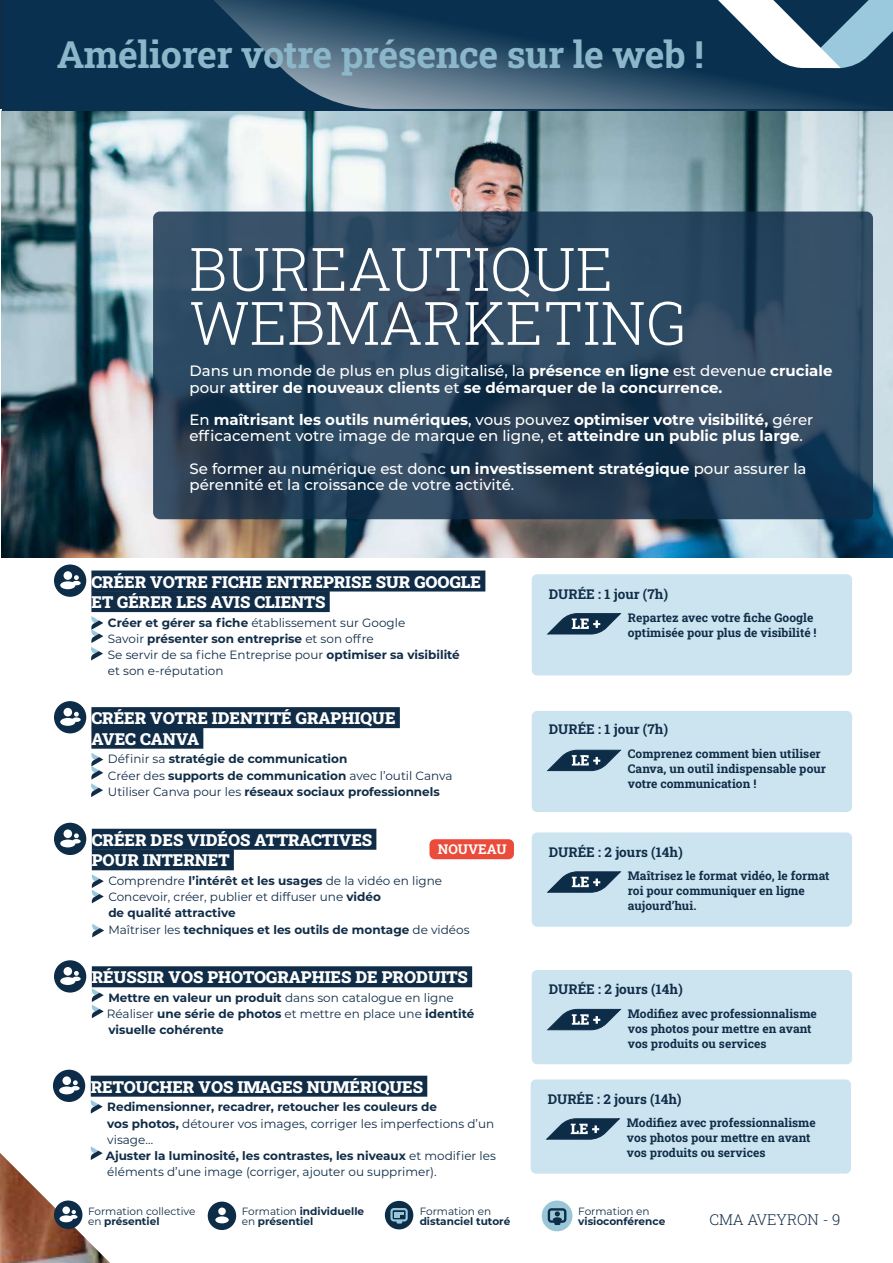
<style>
.page{position:relative;width:893px;height:1263px;background:#fff}
.page>*{position:absolute;margin:0;border:0;box-sizing:border-box;transform-origin:0 0}
.t1{font:300 60px/54px "Roboto Slab";color:#fff}
.t2{font:700 37.5px "Roboto Slab";letter-spacing:-.01em;color:#8cb7ca}
.t3{font:900 16.5px/20.5px "Roboto Slab";color:#fff}
.t4{font:700 15px/16.2px "Montserrat";color:#fff}
.t5{font:500 15px/16.2px "Montserrat";color:#fff}
.t6{font:300 15px "Roboto Slab";color:#102c47}
.t7{font:700 13.5px "Roboto Slab";color:#102c47}
.t8{font:700 13.5px "Roboto Slab";color:#fff}
.t9{font:12px/16.2px "Montserrat";color:#102c47}
.t10{font:700 12px/15px "Roboto Slab";color:#102c47}
.t11{font:700 12px/16.2px "Montserrat";color:#102c47}
.t12{font:700 10.5px/10.5px "Montserrat";color:#102c47}
.t13{font:10.5px/10.5px "Montserrat";color:#102c47}
.s1{font-weight:500}
.s2{font-weight:700}
.s3{font-weight:400}
</style>
<div class="page">
<img style="left:1px;top:110px;width:892px;height:447px">
<div style="left:2px;top:0;width:891px;height:110px;background:#09314f"></div>
<img style="left:0;top:1153px;width:110px;height:110px">
<hr style="left:0;top:0;width:1px;height:109px;background:#102c47">
<svg style="left:214px;top:0;width:643px;height:109px"></svg>
<svg style="left:688px;top:0;width:205px;height:68px"></svg>
<svg style="left:153px;top:212px;width:720px;height:307px;background:#2b455d"></svg>
<div style="left:91px;top:570px;width:394px;height:21px;background:#102c47"></div>
<div style="left:91px;top:591px;width:239px;height:21px;background:#102c47"></div>
<svg style="left:91px;top:616px;width:12px;height:44px"></svg>
<div style="left:532px;top:574px;width:320px;height:101px;background:#cbe4f0;border-radius:5px"></div>
<svg style="left:548px;top:614px;width:72px;height:20px"></svg>
<div style="left:55px;top:565px;width:31px;height:31px;background:#0d2c47;border-radius:50%"></div>
<div style="left:54px;top:564px;width:32px;height:33px;border:2px solid #0d2c47;border-radius:50%"></div>
<div style="left:60px;top:581px;width:15px;height:8px;background:#fff;border-radius:50%"></div>
<div style="left:64px;top:571px;width:8px;height:9px;background:#fff;border-radius:50%"></div>
<svg style="left:72px;top:575px;width:9px;height:10px"></svg>
<div style="left:91px;top:707px;width:309px;height:21px;background:#102c47"></div>
<div style="left:91px;top:728px;width:112px;height:21px;background:#102c47"></div>
<svg style="left:91px;top:753px;width:12px;height:44px"></svg>
<div style="left:532px;top:711px;width:320px;height:101px;background:#cbe4f0;border-radius:5px"></div>
<svg style="left:548px;top:750px;width:72px;height:21px"></svg>
<div style="left:55px;top:702px;width:31px;height:31px;background:#0d2c47;border-radius:50%"></div>
<div style="left:54px;top:701px;width:32px;height:32px;border:2px solid #0d2c47;border-radius:50%"></div>
<div style="left:60px;top:718px;width:15px;height:8px;background:#fff;border-radius:50%"></div>
<div style="left:64px;top:708px;width:8px;height:8px;background:#fff;border-radius:50%"></div>
<div style="left:72px;top:717px;width:9px;height:5px;background:#fff;border-radius:50%"></div>
<svg style="left:74px;top:712px;width:5px;height:5px"></svg>
<div style="left:92px;top:966px;width:380px;height:21px;background:#102c47"></div>
<svg style="left:92px;top:988px;width:12px;height:30px"></svg>
<div style="left:532px;top:970px;width:320px;height:94px;background:#cbe4f0;border-radius:5px"></div>
<svg style="left:548px;top:1009px;width:72px;height:21px"></svg>
<div style="left:55px;top:961px;width:31px;height:31px;background:#0d2c47;border-radius:50%"></div>
<div style="left:54px;top:960px;width:32px;height:32px;border:2px solid #0d2c47;border-radius:50%"></div>
<div style="left:60px;top:977px;width:15px;height:8px;background:#fff;border-radius:50%"></div>
<div style="left:64px;top:967px;width:8px;height:8px;background:#fff;border-radius:50%"></div>
<svg style="left:72px;top:971px;width:9px;height:10px"></svg>
<div style="left:91px;top:1076px;width:336px;height:21px;background:#102c47"></div>
<svg style="left:91px;top:1100px;width:12px;height:13px"></svg>
<svg style="left:91px;top:1146px;width:12px;height:14px"></svg>
<div style="left:531px;top:1079px;width:320px;height:95px;background:#cbe4f0;border-radius:5px"></div>
<svg style="left:547px;top:1119px;width:72px;height:20px"></svg>
<div style="left:54px;top:1070px;width:30px;height:31px;background:#0d2c47;border-radius:50%"></div>
<div style="left:53px;top:1070px;width:32px;height:32px;border:2px solid #0d2c47;border-radius:50%"></div>
<div style="left:59px;top:1086px;width:15px;height:8px;background:#fff;border-radius:50%"></div>
<div style="left:62px;top:1076px;width:9px;height:9px;background:#fff;border-radius:50%"></div>
<svg style="left:71px;top:1080px;width:9px;height:10px"></svg>
<div style="left:92px;top:829px;width:284px;height:21px;background:#102c47"></div>
<div style="left:92px;top:849px;width:142px;height:21px;background:#102c47"></div>
<svg style="left:92px;top:874px;width:12px;height:29px"></svg>
<div style="left:532px;top:832px;width:320px;height:95px;background:#cbe4f0;border-radius:5px"></div>
<svg style="left:548px;top:872px;width:72px;height:20px"></svg>
<div style="left:55px;top:823px;width:31px;height:31px;background:#0d2c47;border-radius:50%"></div>
<div style="left:54px;top:823px;width:32px;height:32px;border:2px solid #0d2c47;border-radius:50%"></div>
<div style="left:60px;top:839px;width:15px;height:8px;background:#fff;border-radius:50%"></div>
<div style="left:64px;top:829px;width:8px;height:9px;background:#fff;border-radius:50%"></div>
<svg style="left:72px;top:833px;width:9px;height:10px"></svg>
<div style="left:429px;top:839px;width:85px;height:20px;background:#eb4b3a;border-radius:5px"></div>
<svg style="left:92px;top:924px;width:12px;height:13px"></svg>
<div style="left:55px;top:1201px;width:27px;height:27px;background:#0d2c47;border-radius:50%"></div>
<div style="left:54px;top:1200px;width:28px;height:29px;border:2px solid #0d2c47;border-radius:50%"></div>
<div style="left:59px;top:1215px;width:14px;height:7px;background:#fff;border-radius:50%"></div>
<div style="left:62px;top:1206px;width:8px;height:8px;background:#fff;border-radius:50%"></div>
<svg style="left:70px;top:1210px;width:8px;height:9px"></svg>
<div style="left:542px;top:1200px;width:30px;height:31px;background:#9ac7d8;border-radius:50%"></div>
<svg style="left:548px;top:1208px;width:18px;height:17px"></svg>
<div style="left:385px;top:1201px;width:28px;height:28px;background:#0d2c47;border-radius:50%"></div>
<svg style="left:390px;top:1208px;width:18px;height:15px"></svg>
<div style="left:208px;top:1202px;width:27px;height:27px;background:#0d2c47;border-radius:50%"></div>
<div style="left:208px;top:1201px;width:28px;height:29px;border:2px solid #0d2c47;border-radius:50%"></div>
<div style="left:215px;top:1216px;width:14px;height:7px;background:#fff;border-radius:50%"></div>
<div style="left:218px;top:1207px;width:8px;height:8px;background:#fff;border-radius:50%"></div>
<h2 class="t2" style="left:57px;top:29px;width:648px">Améliorer votre présence sur le web !</h2>
<h1 class="t1" style="left:189px;top:240px;width:499px">BUREAUTIQUE<br>WEBMARKETING</h1>
<p class="t4" style="left:189px;top:362px;width:645px"><span class="s1">Dans un monde de plus en plus digitalisé, la</span> présence en ligne <span class="s1">est devenue</span> cruciale <span class="s1">pour</span> attirer de nouveaux clients <span class="s1">et</span> se démarquer de la concurrence.</p>
<p class="t4" style="left:189px;top:411px;width:625px"><span class="s1">En</span> maîtrisant les outils numériques<span class="s1">, vous pouvez</span> optimiser votre visibilité, <span class="s1">gérer efficacement votre image de marque en ligne, et</span> atteindre un public plus large<span class="s1">.</span></p>
<p class="t5" style="left:189px;top:460px;width:618px">Se former au numérique est donc <span class="s2">un investissement stratégique</span> pour assurer la pérennité et la croissance de votre activité.</p>
<h3 class="t3" style="left:91px;top:571px;width:391px">CRÉER VOTRE FICHE ENTREPRISE SUR GOOGLE<br>ET GÉRER LES AVIS CLIENTS</h3>
<p class="t9" style="left:108px;top:614px;width:353px"><span class="s2">Créer et gérer sa fiche</span> établissement sur Google<br>Savoir <span class="s2">présenter son entreprise</span> et son offre<br>Se servir de sa fiche Entreprise pour <span class="s2">optimiser sa visibilité </span>et son e-réputation</p>
<h3 class="t3" style="left:91px;top:707px;width:306px">CRÉER VOTRE IDENTITÉ GRAPHIQUE<br>AVEC CANVA</h3>
<p class="t11" style="left:108px;top:750px;width:346px"><span class="s3">Définir sa</span> stratégie de communication<br><span class="s3">Créer des</span> supports de communication <span class="s3">avec l’outil Canva<br>Utiliser Canva pour les</span> réseaux sociaux professionnels</p>
<h3 class="t3" style="left:92px;top:829px;width:282px">CRÉER DES VIDÉOS ATTRACTIVES<br>POUR INTERNET</h3>
<p class="t9" style="left:108px;top:872px;width:363px">Comprendre <span class="s2">l’intérêt et les usages</span> de la vidéo en ligne Concevoir, créer, publier et diffuser une <span class="s2">vidéo<br>de qualité attractive<br></span>Maîtriser les <span class="s2">techniques et les outils de montage</span> de vidéos</p>
<p class="t8" style="left:438px;top:840px;width:70px">NOUVEAU</p>
<h3 class="t3" style="left:92px;top:966px;width:378px">RÉUSSIR VOS PHOTOGRAPHIES DE PRODUITS</h3>
<p class="t11" style="left:107px;top:989px;width:369px">Mettre en valeur un produit <span class="s3">dans son catalogue en ligne<br>Réaliser</span> une série de photos <span class="s3">et mettre en place une</span> identité visuelle cohérente</p>
<h3 class="t3" style="left:91px;top:1076px;width:334px">RETOUCHER VOS IMAGES NUMÉRIQUES</h3>
<p class="t9" style="left:106px;top:1099px;width:392px"><span class="s2">Redimensionner, recadrer, retoucher les couleurs de<br>vos photos,</span> détourer vos images, corriger les imperfections d’un visage…<br><span class="s2">Ajuster la luminosité, les contrastes, les niveaux</span> et modifier les éléments d’une image (corriger, ajouter ou supprimer).</p>
<p class="t12" style="left:242px;top:1205px;width:124px"><span class="s3">Formation</span> individuelle <span class="s3">en</span> présentiel</p>
<p class="t13" style="left:88px;top:1205px;width:109px">Formation collective en <span class="s2">présentiel</span></p>
<p class="t13" style="left:420px;top:1205px;width:73px">Formation en</p>
<p class="t12" style="left:420px;top:1215px;width:92px">distanciel tutoré</p>
<p class="t7" style="left:549px;top:585px;width:121px">DURÉE : 1 jour (7h)</p>
<p class="t10" style="left:628px;top:610px;width:190px">Repartez avec votre fiche Google optimisée pour plus de visibilité !</p>
<p class="t7" style="left:549px;top:720px;width:121px">DURÉE : 1 jour (7h)</p>
<p class="t10" style="left:628px;top:746px;width:200px">Comprenez comment bien utiliser<br>Canva, un outil indispensable pour votre communication !</p>
<p class="t7" style="left:549px;top:842px;width:135px">DURÉE : 2 jours (14h)</p>
<p class="t10" style="left:628px;top:868px;width:203px">Maîtrisez le format vidéo, le format roi pour communiquer en ligne aujourd’hui.</p>
<p class="t7" style="left:549px;top:980px;width:135px">DURÉE : 2 jours (14h)</p>
<p class="t10" style="left:628px;top:1005px;width:190px">Modifiez avec professionnalisme vos photos pour mettre en avant vos produits ou services</p>
<p class="t7" style="left:548px;top:1089px;width:135px">DURÉE : 2 jours (14h)</p>
<p class="t10" style="left:627px;top:1115px;width:190px">Modifiez avec professionnalisme vos photos pour mettre en avant vos produits ou services</p>
<p class="t13" style="left:578px;top:1205px;width:73px">Formation en</p>
<p class="t12" style="left:578px;top:1215px;width:89px">visioconférence</p>
<p class="t6" style="left:709px;top:1209px;width:132px">CMA AVEYRON - 9</p>
</div>
